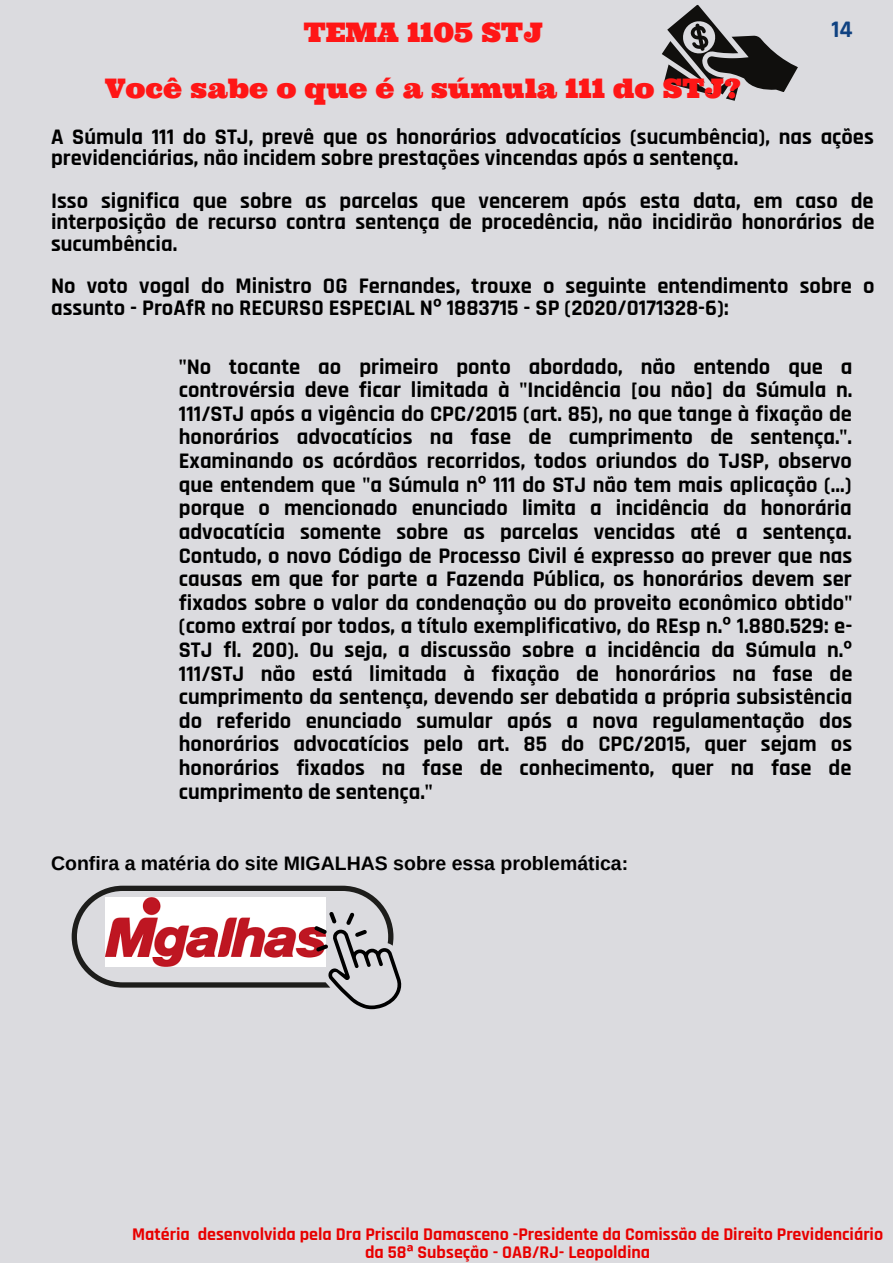
<style>
.page{position:relative;width:893px;height:1264px;background:#fff}
.page>*{position:absolute;margin:0;border:0;box-sizing:border-box;transform-origin:0 0}
.t1{font:27px/56.2px "Ultra";color:#ff1616;text-align:center}
.t2{font:700 24px "Rajdhani";color:#104281}
.t3{font:700 22.5px/23.5px "Rajdhani";color:#000}
.t4{font:700 19.5px "Arimo";color:#000}
.t5{font:700 18px/18px "Rajdhani";color:#e80000;text-align:center}
.s1{font-family:"Noto Sans"}
</style>
<div class="page">
<div style="left:0;top:0;width:892px;height:1262px;background:#dbdbdf"></div>
<svg style="left:662px;top:4px;width:136px;height:97px"></svg>
<svg style="left:72px;top:885px;width:329px;height:124px"></svg>
<p class="t1" style="left:105px;top:4px;width:637px">TEMA 1105 STJ<br>Você sabe o que é a súmula 111 do STJ?</p>
<p class="t2" style="left:831px;top:15px;width:22px">14</p>
<p class="t3" style="left:51px;top:126px;width:824px;line-height:21.3px">A Súmula 111 do STJ, prevê que os honorários advocatícios (sucumbência), nas ações previdenciárias, não incidem sobre prestações vincendas após a sentença.</p>
<p class="t3" style="left:51px;top:191px;width:825px;line-height:21.3px;text-align:justify">Isso significa que sobre as parcelas que vencerem após esta data, em caso de interposição de recurso contra sentença de procedência, não incidirão honorários de sucumbência.</p>
<p class="t3" style="left:51px;top:276px;width:824px;line-height:21.3px">No voto vogal do Ministro OG Fernandes, trouxe o seguinte entendimento sobre o assunto - ProAfR no RECURSO ESPECIAL N<span class="s1">º</span> 1883715 - SP (2020/0171328-6):</p>
<p class="t3" style="left:179px;top:355px;width:675px;text-align:justify">"No tocante ao primeiro ponto abordado, não entendo que a controvérsia deve ficar limitada à "Incidência [ou não] da Súmula n.<br>111/STJ após a vigência do CPC/2015 (art. 85), no que tange à fixação de honorários advocatícios na fase de cumprimento de sentença.".<br>Examinando os acórdãos recorridos, todos oriundos do TJSP, observo que entendem que "a Súmula n<span class="s1">º</span> 111 do STJ não tem mais aplicação (...) porque o mencionado enunciado limita a incidência da honorária advocatícia somente sobre as parcelas vencidas até a sentença.<br>Contudo, o novo Código de Processo Civil é expresso ao prever que nas causas em que for parte a Fazenda Pública, os honorários devem ser fixados sobre o valor da condenação ou do proveito econômico obtido" (como extraí por todos, a título exemplificativo, do REsp n.<span class="s1">º</span> 1.880.529: e-STJ fl. 200). Ou seja, a discussão sobre a incidência da Súmula n.<span class="s1">º </span>111/STJ não está limitada à fixação de honorários na fase de cumprimento da sentença, devendo ser debatida a própria subsistência do referido enunciado sumular após a nova regulamentação dos honorários advocatícios pelo art. 85 do CPC/2015, quer sejam os honorários fixados na fase de conhecimento, quer na fase de cumprimento de sentença."</p>
<p class="t4" style="left:51px;top:852px;width:578px">Confira a matéria do site MIGALHAS sobre essa problemática:</p>
<p class="t5" style="left:132px;top:1225px;width:752px">Matéria desenvolvida pela Dra Priscila Damasceno -Presidente da Comissão de Direito Previdenciário da 58<span class="s1">ª</span> Subseção - OAB/RJ- Leopoldina</p>
</div>
